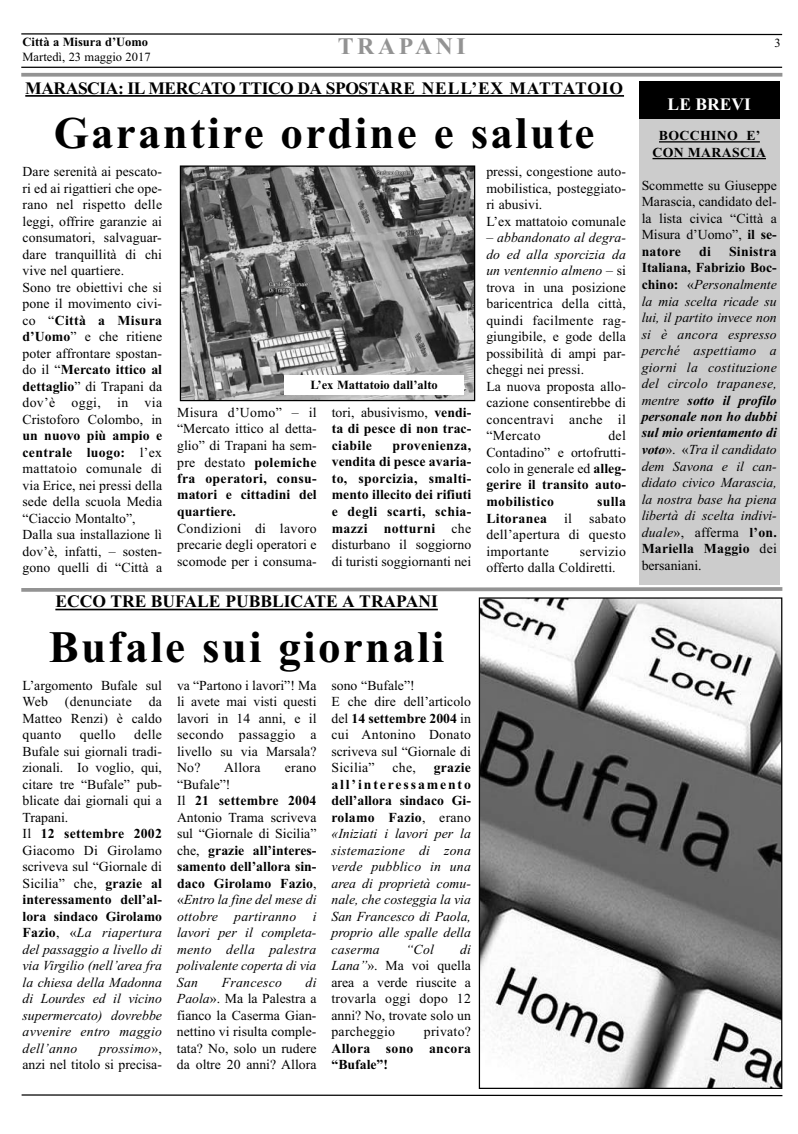
<style>
.page{position:relative;width:798px;height:1134px;background:#fff}
.page>*{position:absolute;margin:0;border:0;box-sizing:border-box;transform-origin:0 0}
.t1{font:700 45px "Times New Roman";letter-spacing:.05em;color:#000}
.t2{font:700 23.75px "Times New Roman";letter-spacing:.15em;color:#939393}
.t3{font:700 17.5px "Times New Roman";letter-spacing:-.025em;color:#000}
.t4{font:700 17.5px "Times New Roman";color:#000}
.t5{font:700 17.5px "Times New Roman";color:#fff}
.t6{font:13.75px/16.5px "Times New Roman";letter-spacing:.005em;color:#000;text-align:justify}
.t7{font:italic 13.75px/16.5px "Times New Roman";color:#000;text-align:justify}
.t8{font:700 13.75px/16.5px "Times New Roman";letter-spacing:.02em;color:#000;text-align:justify}
.t9{font:italic 13.75px "Times New Roman";letter-spacing:.02em;color:#000}
.t10{font:700 12.5px "Times New Roman";color:#000}
.t11{font:12.5px "Times New Roman";color:#000}
.s1{font-weight:700}
.s2{font-weight:400}
.s3{font-style:italic}
.s4{font-style:normal}
.s5{font-weight:700;font-style:normal}
</style>
<div class="page">
<svg style="left:21px;top:33px;width:762px;height:3px"></svg>
<hr style="left:21px;top:67px;width:760px;height:1px;background:#000">
<svg style="left:21px;top:73px;width:761px;height:4px;background:#9d9d9d"></svg>
<svg style="left:21px;top:1094px;width:762px;height:3px"></svg>
<svg style="left:21px;top:587px;width:762px;height:5px;background:#adadad"></svg>
<hr style="left:55px;top:609px;width:382px;height:1px;background:#000">
<img style="left:480px;top:599px;width:300px;height:488px">
<div style="left:478px;top:597px;width:304px;height:492px;border:1px solid #000"></div>
<hr style="left:25px;top:95px;width:365px;height:2px;background:#000">
<hr style="left:390px;top:95px;width:233px;height:2px;background:#000">
<img style="left:182px;top:167px;width:291px;height:232px">
<div style="left:180px;top:165px;width:295px;height:236px;border:1px solid #000"></div>
<div style="left:639px;top:118px;width:140px;height:466px;background:#ccc"></div>
<hr style="left:658px;top:141px;width:101px;height:2px;background:#000">
<hr style="left:652px;top:158px;width:113px;height:1px;background:#000">
<div style="left:639px;top:81px;width:140px;height:38px;background:#000"></div>
<div style="left:284px;top:375px;width:179px;height:19px;background:#fff"></div>
<p class="t10" style="left:23px;top:34px;width:127px">Città a Misura d’Uomo</p>
<h2 class="t2" style="left:338px;top:32px;width:129px">TRAPANI</h2>
<p class="t11" style="left:774px;top:36px;width:8px">3</p>
<p class="t11" style="left:23px;top:49px;width:130px">Martedì, 23 maggio 2017</p>
<p class="t3" style="left:25px;top:78px;width:599px">MARASCIA: IL MERCATO TTICO DA SPOSTARE NELL’EX MATTATOIO</p>
<h1 class="t1" style="left:54px;top:106px;width:542px">Garantire ordine e salute</h1>
<p class="t6" style="left:23px;top:163px;width:141px;text-align:left">Dare serenità ai pescato&shy;ri ed ai rigattieri che ope&shy;rano nel rispetto delle leggi, offrire garanzie ai consumatori, salvaguar&shy;dare tranquillità di chi vive nel quartiere.<br>Sono tre obiettivi che si pone il movimento civi&shy;co “<span class="s1">Città a Misura d’Uomo</span>” e che ritiene poter affrontare spostan&shy;do il “<span class="s1">Mercato ittico al dettaglio</span>” di Trapani da dov’è oggi, in via<br>Cristoforo Colombo, in</p>
<p class="t6" style="left:23px;top:427px;width:141px;text-align:left"><span class="s1">un nuovo più ampio e centrale luogo:</span> l’ex mattatoio comunale di via Erice, nei pressi della sede della scuola Media “Ciaccio Montalto”,<br>Dalla sua installazione lì dov’è, infatti, – sosten&shy;gono quelli di “Città a</p>
<p class="t10" style="left:310px;top:377px;width:129px">L’ex Mattatoio dall’alto</p>
<p class="t6" style="left:177px;top:404px;width:141px">Misura d’Uomo” – il “Mercato ittico al detta&shy;glio” di Trapani ha sem&shy;pre destato <span class="s1">polemiche fra operatori, consu&shy;matori e cittadini del quartiere.</span></p>
<p class="t6" style="left:177px;top:519px;width:141px">Condizioni di lavoro precarie degli operatori e scomode per i consuma-</p>
<p class="t8" style="left:331px;top:404px;width:141px"><span class="s2">tori, abusivismo,</span> vendi&shy;ta di pesce di non trac&shy;ciabile</p>
<p class="t8" style="left:331px;top:437px;width:141px;text-indent:61px">provenienza, vendita di pesce avaria&shy;to, sporcizia, smalti&shy;mento illecito dei rifiuti e degli scarti, schia&shy;mazzi notturni <span class="s2">che disturbano il soggiorno di turisti soggiornanti nei</span></p>
<p class="t4" style="left:55px;top:591px;width:384px">ECCO TRE BUFALE PUBBLICATE A TRAPANI</p>
<h1 class="t1" style="left:49px;top:620px;width:397px">Bufale sui giornali</h1>
<p class="t6" style="left:23px;top:677px;width:141px">L’argomento Bufale sul Web (denunciate da Matteo Renzi) è caldo quanto</p>
<p class="t6" style="left:22px;top:726px;width:141px;text-align:left;text-indent:112px">delle<br>Bufale sui giornali tradi&shy;zionali. Io voglio, qui, citare tre “Bufale” pub&shy;blicate dai giornali qui a<br>Trapani.<br>Il <span class="s1">12 settembre 2002<br></span>Giacomo Di Girolamo scriveva sul “Giornale di<br>Sicilia” che, <span class="s1">grazie al interessamento dell’al&shy;lora sindaco Girolamo<br>Fazio</span>, «<span class="s3">La riapertura del passaggio a livello di via Virgilio (nell’area fra la chiesa della Madonna di Lourdes ed il vicino supermercato) dovrebbe avvenire entro maggio dell’anno</span></p>
<p class="t6" style="left:80px;top:726px;width:37px">quello</p>
<p class="t6" style="left:22px;top:1040px;width:141px;text-align:right"><span class="s3">prossimo</span>»,<br>anzi nel titolo si precisa-</p>
<p class="t6" style="left:177px;top:677px;width:141px">va “Partono i lavori”! Ma li avete mai visti questi lavori in 14 anni, e il secondo passaggio a livello su via Marsala?<br>No?</p>
<p class="t6" style="left:224px;top:759px;width:38px">Allora</p>
<p class="t6" style="left:285px;top:759px;width:33px">erano</p>
<p class="t7" style="left:177px;top:776px;width:141px;text-align:left"><span class="s4">“Bufale”!<br>Il</span> <span class="s5">21 settembre 2004<br></span><span class="s4">Antonio Trama scriveva sul “Giornale di Sicilia” che,</span> <span class="s5">grazie all’interes&shy;samento dell’allora sin&shy;daco Girolamo Fazio</span><span class="s4">, «</span>Entro la fine del mese di ottobre partiranno i lavori per il completa&shy;mento della palestra polivalente coperta di via<br>San</p>
<p class="t6" style="left:177px;top:974px;width:141px;text-indent:128px"><span class="s3">di Paola</span>». Ma la Palestra a fianco la Caserma Gian&shy;nettino vi risulta comple&shy;tata? No, solo un rudere da oltre 20 anni? Allora</p>
<p class="t9" style="left:221px;top:974px;width:62px">Francesco</p>
<p class="t6" style="left:331px;top:677px;width:141px;text-align:left">sono “Bufale”!<br>E che dire dell’articolo del <span class="s1">14 settembre 2004</span> in cui Antonino Donato scriveva sul “Giornale di<br>Sicilia”</p>
<p class="t6" style="left:392px;top:759px;width:25px">che,</p>
<p class="t7" style="left:331px;top:759px;width:141px;text-indent:102px"><span class="s5">grazie all’interessamento dell’allora sindaco Gi&shy;rolamo Fazio</span><span class="s4">, erano </span>«Iniziati i lavori per la sistemazione di zona verde pubblico in una area di proprietà comu&shy;nale, che costeggia la via San Francesco di Paola, proprio alle spalle della caserma</p>
<p class="t6" style="left:331px;top:941px;width:141px;text-indent:128px"><span class="s3">di Lana”</span>». Ma voi quella area a verde riuscite a trovarla oggi dopo 12 anni? No, trovate solo un parcheggio</p>
<p class="t7" style="left:405px;top:941px;width:30px">“Col</p>
<p class="t6" style="left:424px;top:1023px;width:48px">privato?</p>
<p class="t8" style="left:331px;top:1040px;width:141px">Allora sono ancora “Bufale”!</p>
<p class="t6" style="left:486px;top:163px;width:141px;text-align:left">pressi, congestione auto&shy;mobilistica, posteggiato&shy;ri abusivi.<br>L’ex mattatoio comunale</p>
<p class="t6" style="left:486px;top:229px;width:141px;text-align:left">– <span class="s3">abbandonato al degra&shy;do ed alla sporcizia da un ventennio almeno</span> – si trova in una posizione baricentrica della città, quindi facilmente rag&shy;giungibile, e gode della possibilità di ampi par&shy;cheggi nei pressi.<br>La nuova proposta allo&shy;cazione consentirebbe di concentravi anche il “Mercato</p>
<p class="t6" style="left:486px;top:427px;width:141px;text-indent:122px">del Contadino” e ortofrutti&shy;colo in generale ed <span class="s1">alleg&shy;gerire il transito auto&shy;mobilistico</span></p>
<p class="t6" style="left:486px;top:493px;width:141px;text-indent:111px"><span class="s1">sulla Litoranea</span> il sabato dell’apertura di questo importante</p>
<p class="t6" style="left:486px;top:543px;width:141px;text-indent:94px">servizio offerto dalla Coldiretti.</p>
<p class="t5" style="left:667px;top:93px;width:85px">LE BREVI</p>
<p class="t8" style="left:652px;top:127px;width:115px;text-align:center">BOCCHINO E’<br>CON MARASCIA</p>
<p class="t6" style="left:641px;top:177px;width:137px">Scommette su Giuseppe Marascia, candidato del&shy;la lista civica “Città a Misura d’Uomo”, <span class="s1">il se&shy;natore</span></p>
<p class="t7" style="left:641px;top:243px;width:137px;text-indent:87px"><span class="s5">Sinistra Italiana, Fabrizio Boc&shy;chino:</span> <span class="s4">«</span>Personalmente la mia scelta ricade su lui, il partito invece non si è ancora espresso perché aspettiamo a giorni la costituzione del circolo trapanese, mentre <span class="s1">sotto il profilo personale non ho dubbi sul mio orientamento di voto</span><span class="s4">». «</span>Tra il candidato dem Savona e il can&shy;didato civico Marascia, la nostra base ha piena libertà di scelta indivi&shy;duale<span class="s4">», afferma</span> <span class="s5">l’on.<br>Mariella Maggio</span> <span class="s4">dei bersaniani.</span></p>
<p class="t8" style="left:699px;top:243px;width:13px">di</p>
</div>
